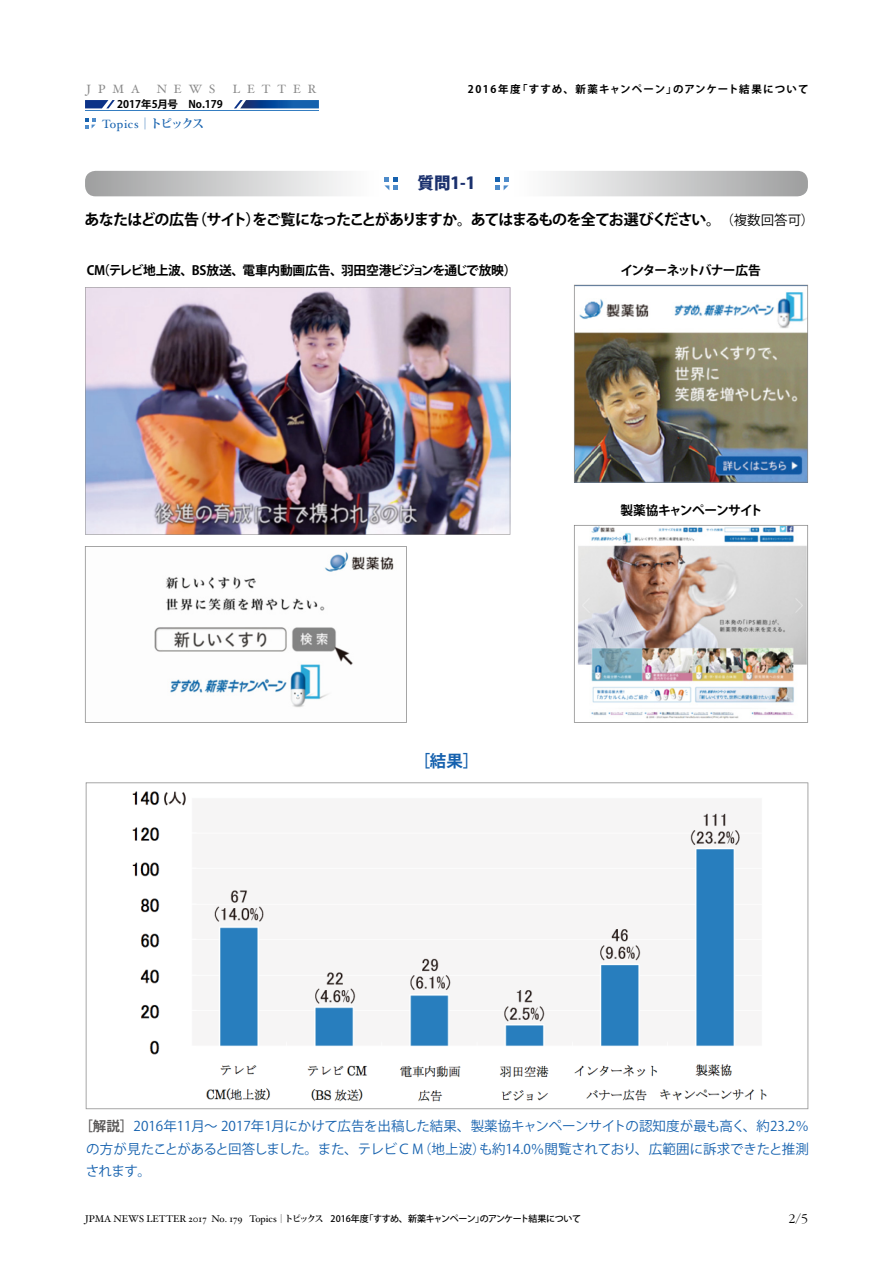
<style>
.page{position:relative;width:893px;height:1263px;background:#fff}
.page>*{position:absolute;margin:0;border:0;box-sizing:border-box;transform-origin:0 0}
.t1{font:800 16.5px "Koz Go Pr 6 N";color:#1a306d}
.t2{font:700 16.5px "Koz Go Pr 6 N";color:#1561ae}
.t3{font:700 15px "Koz Go Pro";letter-spacing:-.08em;color:#000}
.t4{font:300 13.8px "Garamond";color:#000}
.t5{font:13.5px/22.5px "Koz Go Pro";letter-spacing:-.025em;color:#1561ae;text-align:justify}
.t6{font:700 12.75px "Koz Go Pro";letter-spacing:-.025em;color:#000}
.t7{font:700 12.75px "Koz Go Pro";letter-spacing:-.08em;color:#000}
.t8{font:700 12.75px "Koz Go Pro";letter-spacing:-.045em;color:#000}
.t9{font:12px "Hoefler Text";letter-spacing:.58em;color:#898989}
.t10{font:12px "Hoefler Text";letter-spacing:.05em;color:#1561ae}
.t11{font:700 10.5px "Koz Go Pr 6 N";letter-spacing:.1em;color:#000}
.t12{font:700 10.5px "Koz Go Pr 6 N";color:#000}
.t13{font:500 9px "Koz Go Pr 6 N";letter-spacing:-.05em;color:#000}
.s1{font-family:"Koz Min Pr 6 N";font-weight:700}
.s2{font-family:"Koz Go Pr 6 N";font-weight:400;font-size:13.5px}
.s3{font-family:"Koz Go Pr 6 N";font-weight:700;color:#595757}
.s4{font-family:"Hoefler Text";font-weight:400;font-size:9.75px}
.s5{font-family:"Koz Min Pro";font-weight:400}
.s6{font-family:"Koz Min Pro";font-weight:700}
</style>
<div class="page">
<svg style="left:85px;top:100px;width:30px;height:8px"></svg>
<svg style="left:234px;top:100px;width:85px;height:8px"></svg>
<hr style="left:85px;top:111px;width:234px;height:1px;background:#357dc1">
<svg style="left:495px;top:171px;width:313px;height:25px"></svg>
<svg style="left:85px;top:171px;width:313px;height:25px"></svg>
<img style="left:85px;top:287px;width:425px;height:248px">
<img style="left:574px;top:285px;width:234px;height:198px">
<img style="left:574px;top:525px;width:234px;height:198px">
<svg style="left:85px;top:546px;width:322px;height:177px"></svg>
<svg style="left:86px;top:782px;width:722px;height:327px;fill:#f6f5f5"></svg>
<svg style="left:85px;top:118px;width:11px;height:10px"></svg>
<p class="t9" style="left:87px;top:82px;width:55px">JPMA</p>
<p class="t9" style="left:157px;top:82px;width:60px">NEWS</p>
<p class="t9" style="left:233px;top:82px;width:85px">LETTER</p>
<p class="t12" style="left:117px;top:99px;width:107px">2017年5月号　No.179</p>
<p class="t10" style="left:102px;top:116px;width:104px">Topics<span class="s1">｜トピックス</span></p>
<p class="t11" style="left:468px;top:84px;width:342px">2016年度「すすめ、新薬キャンペーン」のアンケート結果について</p>
<p class="t1" style="left:418px;top:174px;width:59px">質問1-1</p>
<p class="t3" style="left:84px;top:210px;width:731px">あなたはどの広告（サイト）をご覧になったことがありますか。あてはまるものを全てお選びください。 <span class="s2">（複数回答可）</span></p>
<p class="t6" style="left:87px;top:262px;width:431px">CM（テレビ地上波、BS放送、電車内動画広告、羽田空港ビジョンを通じで放映）</p>
<p class="t7" style="left:620px;top:262px;width:142px">インターネットバナー広告</p>
<p class="t2" style="left:414px;top:751px;width:67px">［結果］</p>
<p class="t8" style="left:620px;top:502px;width:144px">製薬協キャンペーンサイト</p>
<p class="t5" style="left:86px;top:1115px;width:725px;text-indent:-6px"><span class="s3">［解説］</span>2016年11月～ 2017年1月にかけて広告を出稿した結果、製薬協キャンペーンサイトの認知度が最も高く、約23.2％の方が見たことがあると回答しました。また、テレビＣＭ（地上波）も約14.0％閲覧されており、広範囲に訴求できたと推測されます。</p>
<p class="t13" style="left:85px;top:1214px;width:498px"><span class="s4">JPMA NEWS LETTER 2017 No. 179 Topics</span><span class="s5">｜</span><span class="s6">トピックス</span> 2016年度「すすめ、新薬キャンペーン」のアンケート結果について</p>
<p class="t4" style="left:789px;top:1211px;width:21px">2/5</p>
</div>
